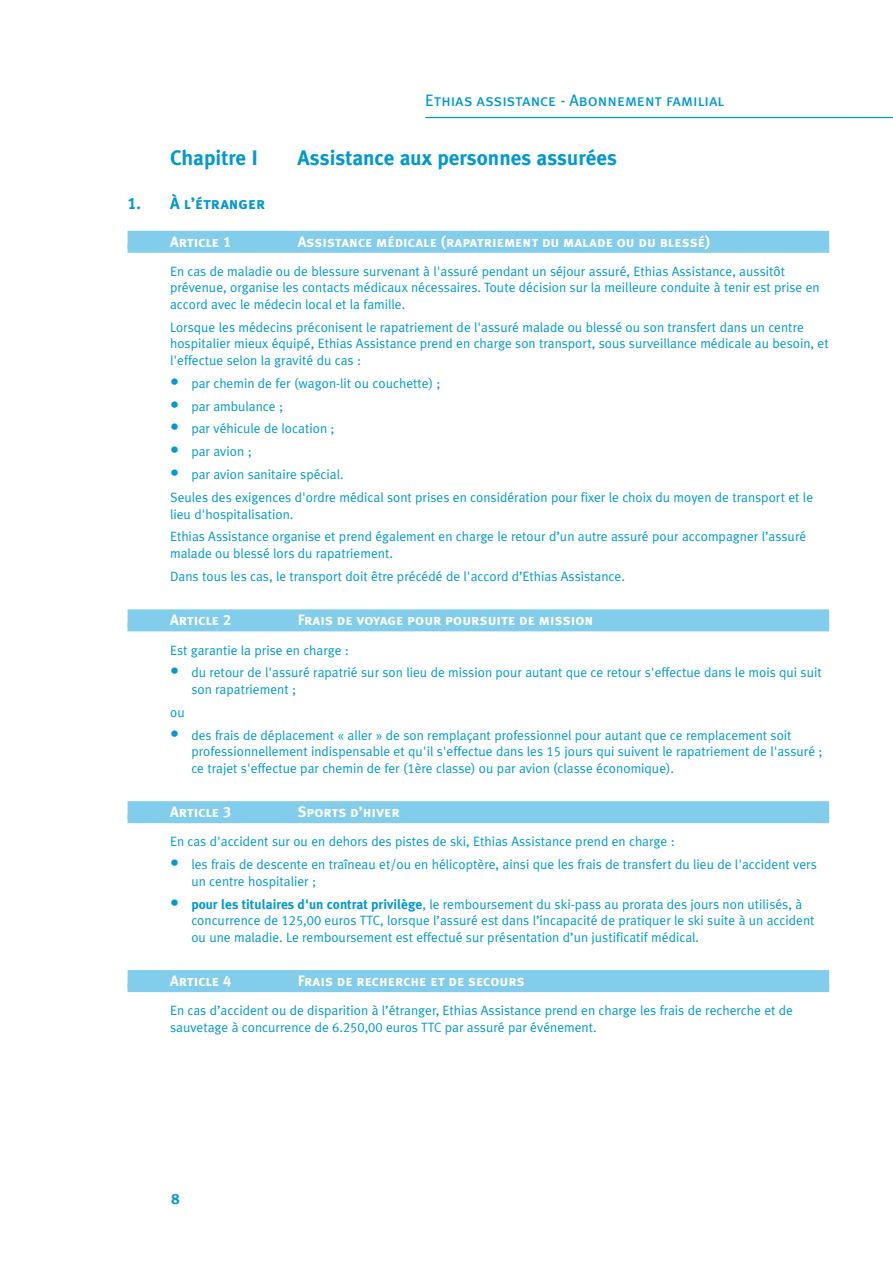
<style>
.page{position:relative;width:893px;height:1263px;background:#fff}
.page>*{position:absolute;margin:0;border:0;box-sizing:border-box;transform-origin:0 0}
.t1{font:700 21px "Meta Ethias";color:#0098d2}
.t2{font:16.5px "Meta Ethias Book Caps";color:#0098d2}
.t3{font:16.5px "Meta Ethias Bold Caps";color:#0098d2}
.t4{font:15px "Meta Ethias Bold Caps";color:#fff}
.t5{font:15px "Meta Ethias Bold Caps";color:#0098d2}
.t6{font:13.5px/16.5px "Meta Ethias Normal";color:#0098d2}
.s1{font-size:18px}
.s2{font-family:"Meta Ethias";font-weight:700}
</style>
<div class="page">
<hr style="left:425px;top:117px;width:468px;height:1px;background:#0098d2">
<div style="left:128px;top:231px;width:701px;height:18px;background:#82ccec"></div>
<div style="left:128px;top:245px;width:701px;height:8px;background:#82ccec"></div>
<div style="left:128px;top:609px;width:701px;height:18px;background:#82ccec"></div>
<div style="left:128px;top:623px;width:701px;height:8px;background:#82ccec"></div>
<div style="left:128px;top:801px;width:701px;height:18px;background:#82ccec"></div>
<div style="left:128px;top:815px;width:701px;height:8px;background:#82ccec"></div>
<div style="left:128px;top:970px;width:701px;height:18px;background:#82ccec"></div>
<div style="left:128px;top:984px;width:701px;height:8px;background:#82ccec"></div>
<p class="t2" style="left:425px;top:91px;width:301px">Ethias assistance - Abonnement familial</p>
<h1 class="t1" style="left:170px;top:146px;width:89px">Chapitre I</h1>
<h1 class="t1" style="left:298px;top:146px;width:321px">Assistance aux personnes assurées</h1>
<p class="t3" style="left:128px;top:193px;width:139px">1. À l’étranger</p>
<p class="t4" style="left:170px;top:233px;width:62px">Article 1</p>
<p class="t4" style="left:298px;top:233px;width:414px">Assistance médicale (rapatriement du malade ou du blessé)</p>
<p class="t6" style="left:170px;top:263px;width:651px">En cas de maladie ou de blessure survenant à l'assuré pendant un séjour assuré, Ethias Assistance, aussitôt prévenue, organise les contacts médicaux nécessaires. Toute décision sur la meilleure conduite à tenir est prise en accord avec le médecin local et la famille.</p>
<p class="t6" style="left:170px;top:319px;width:660px">Lorsque les médecins préconisent le rapatriement de l'assuré malade ou blessé ou son transfert dans un centre hospitalier mieux équipé, Ethias Assistance prend en charge son transport, sous surveillance médicale au besoin, et l'effectue selon la gravité du cas :</p>
<p class="t6" style="left:170px;top:375px;width:272px"><span class="s1">•</span> par chemin de fer (wagon-lit ou couchette) ;</p>
<p class="t6" style="left:170px;top:397px;width:115px"><span class="s1">•</span> par ambulance ;</p>
<p class="t6" style="left:170px;top:420px;width:166px"><span class="s1">•</span> par véhicule de location ;</p>
<p class="t6" style="left:170px;top:443px;width:83px"><span class="s1">•</span> par avion ;</p>
<p class="t6" style="left:170px;top:463px;width:645px;line-height:23px"><span class="s1">•</span> par avion sanitaire spécial.<br>Seules des exigences d'ordre médical sont prises en considération pour fixer le choix du moyen de transport et le</p>
<p class="t6" style="left:170px;top:502px;width:638px;line-height:23px">lieu d'hospitalisation.<br>Ethias Assistance organise et prend également en charge le retour d’un autre assuré pour accompagner l’assuré</p>
<p class="t6" style="left:170px;top:542px;width:456px;line-height:23px">malade ou blessé lors du rapatriement.<br>Dans tous les cas, le transport doit être précédé de l'accord d’Ethias Assistance.</p>
<p class="t4" style="left:170px;top:611px;width:62px">Article 2</p>
<p class="t4" style="left:298px;top:611px;width:297px">Frais de voyage pour poursuite de mission</p>
<p class="t6" style="left:170px;top:641px;width:180px">Est garantie la prise en charge :</p>
<p class="t6" style="left:191px;top:664px;width:632px;text-indent:-21px"><span class="s1">•</span> du retour de l'assuré rapatrié sur son lieu de mission pour autant que ce retour s'effectue dans le mois qui suit son rapatriement ;</p>
<p class="t6" style="left:170px;top:704px;width:16px">ou</p>
<p class="t6" style="left:191px;top:726px;width:633px;text-indent:-21px"><span class="s1">•</span> des frais de déplacement « aller » de son remplaçant professionnel pour autant que ce remplacement soit professionnellement indispensable et qu'il s'effectue dans les 15 jours qui suivent le rapatriement de l'assuré ; ce trajet s'effectue par chemin de fer (1ère classe) ou par avion (classe économique).</p>
<p class="t4" style="left:170px;top:803px;width:62px">Article 3</p>
<p class="t4" style="left:298px;top:803px;width:104px">Sports d’hiver</p>
<p class="t6" style="left:170px;top:833px;width:506px">En cas d'accident sur ou en dehors des pistes de ski, Ethias Assistance prend en charge :</p>
<p class="t6" style="left:191px;top:856px;width:627px;text-indent:-21px"><span class="s1">•</span> les frais de descente en traîneau et/ou en hélicoptère, ainsi que les frais de transfert du lieu de l'accident vers un centre hospitalier ;</p>
<p class="t6" style="left:191px;top:895px;width:625px;text-indent:-21px"><span class="s1">•</span> <span class="s2">pour les titulaires d'un contrat privilège</span>, le remboursement du ski-pass au prorata des jours non utilisés, à concurrence de 125,00 euros TTC, lorsque l’assuré est dans l’incapacité de pratiquer le ski suite à un accident ou une maladie. Le remboursement est effectué sur présentation d’un justificatif médical.</p>
<p class="t4" style="left:170px;top:972px;width:62px">Article 4</p>
<p class="t4" style="left:298px;top:972px;width:229px">Frais de recherche et de secours</p>
<p class="t6" style="left:170px;top:1002px;width:624px">En cas d’accident ou de disparition à l’étranger, Ethias Assistance prend en charge les frais de recherche et de sauvetage à concurrence de 6.250,00 euros TTC par assuré par événement.</p>
<p class="t5" style="left:172px;top:1190px;width:10px">8</p>
</div>
